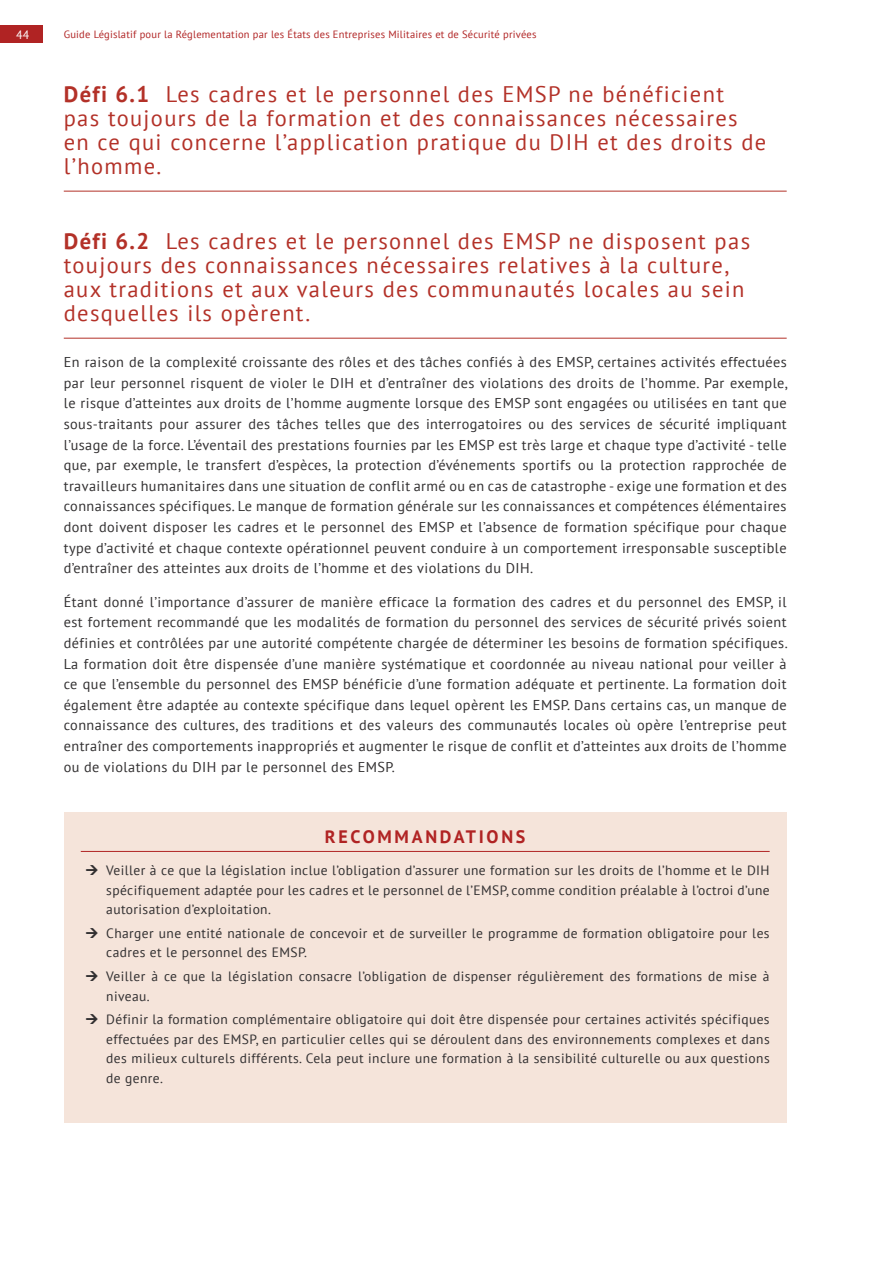
<style>
.page{position:relative;width:893px;height:1263px;background:#fff}
.page>*{position:absolute;margin:0;border:0;box-sizing:border-box;transform-origin:0 0}
.heading_2__challenge{font:22.5px/24px "PT Sans";letter-spacing:.06em;color:#b33128}
.Body___box_head{font:700 18px "PT Sans";letter-spacing:.15em;color:#b02323}
.Body{font:14.25px/20.5px "PT Sans";letter-spacing:.03em;color:#312f30;text-align:justify}
.t1{font:13.5px/19.5px "PT Sans";letter-spacing:.03em;color:#312f30;text-align:justify}
.page_number{font:12px "PT Sans";color:#fff}
.t2{font:10.5px "PT Sans";letter-spacing:.02em;color:#b02323}
.s1{font-weight:700}
</style>
<div class="page">
<div style="left:0;top:26px;width:43px;height:17px;background:#b02323"></div>
<hr style="left:64px;top:191px;width:723px;height:1px;background:#b33128">
<hr style="left:64px;top:338px;width:723px;height:1px;background:#b33128">
<div style="left:64px;top:812px;width:723px;height:311px;background:#f5e4da"></div>
<hr style="left:81px;top:851px;width:689px;height:1px;background:#b02323">
<p class="page_number" style="left:16px;top:27px;width:15px">44</p>
<p class="t2" style="left:64px;top:28px;width:474px">Guide Législatif pour la Réglementation par les États des Entreprises Militaires et de Sécurité privées</p>
<p class="heading_2__challenge" style="left:64px;top:81px;width:704px"><span class="s1">Défi 6.1</span> Les cadres et le personnel des EMSP ne bénéficient<br>pas toujours de la formation et des connaissances nécessaires en ce qui concerne l’application pratique du DIH et des droits de l’homme.</p>
<p class="heading_2__challenge" style="left:64px;top:229px;width:688px"><span class="s1">Défi 6.2</span> Les cadres et le personnel des EMSP ne disposent pas toujours des connaissances nécessaires relatives à la culture, aux traditions et aux valeurs des communautés locales au sein desquelles ils opèrent.</p>
<p class="Body" style="left:64px;top:351px;width:725px">En raison de la complexité croissante des rôles et des tâches confiés à des EMSP, certaines activités effectuées par leur personnel risquent de violer le DIH et d’entraîner des violations des droits de l’homme. Par exemple, le risque d’atteintes aux droits de l’homme augmente lorsque des EMSP sont engagées ou utilisées en tant que sous-traitants pour assurer des tâches telles que des interrogatoires ou des services de sécurité impliquant l’usage de la force. L’éventail des prestations fournies par les EMSP est très large et chaque type d’activité - telle que, par exemple, le transfert d’espèces, la protection d’événements sportifs ou la protection rapprochée de travailleurs humanitaires dans une situation de conflit armé ou en cas de catastrophe - exige une formation et des connaissances spécifiques. Le manque de formation générale sur les connaissances et compétences élémentaires dont doivent disposer les cadres et le personnel des EMSP et l’absence de formation spécifique pour chaque type d’activité et chaque contexte opérationnel peuvent conduire à un comportement irresponsable susceptible d’entraîner des atteintes aux droits de l’homme et des violations du DIH.</p>
<p class="Body" style="left:64px;top:591px;width:725px">Étant donné l’importance d’assurer de manière efficace la formation des cadres et du personnel des EMSP, il est fortement recommandé que les modalités de formation du personnel des services de sécurité privés soient définies et contrôlées par une autorité compétente chargée de déterminer les besoins de formation spécifiques.<br>La formation doit être dispensée d’une manière systématique et coordonnée au niveau national pour veiller à ce que l’ensemble du personnel des EMSP bénéficie d’une formation adéquate et pertinente. La formation doit également être adaptée au contexte spécifique dans lequel opèrent les EMSP. Dans certains cas, un manque de connaissance des cultures, des traditions et des valeurs des communautés locales où opère l’entreprise peut entraîner des comportements inappropriés et augmenter le risque de conflit et d’atteintes aux droits de l’homme ou de violations du DIH par le personnel des EMSP.</p>
<p class="Body___box_head" style="left:325px;top:824px;width:202px">RECOMMANDATIONS</p>
<p class="t1" style="left:106px;top:860px;width:665px">Veiller à ce que la législation inclue l’obligation d’assurer une formation sur les droits de l’homme et le DIH spécifiquement adaptée pour les cadres et le personnel de l’EMSP, comme condition préalable à l’octroi d’une autorisation d’exploitation.</p>
<p class="t1" style="left:106px;top:923px;width:665px">Charger une entité nationale de concevoir et de surveiller le programme de formation obligatoire pour les cadres et le personnel des EMSP.</p>
<p class="t1" style="left:106px;top:966px;width:665px">Veiller à ce que la législation consacre l’obligation de dispenser régulièrement des formations de mise à niveau.</p>
<p class="t1" style="left:106px;top:1009px;width:665px">Définir la formation complémentaire obligatoire qui doit être dispensée pour certaines activités spécifiques effectuées par des EMSP, en particulier celles qui se déroulent dans des environnements complexes et dans des milieux culturels différents. Cela peut inclure une formation à la sensibilité culturelle ou aux questions de genre.</p>
</div>
